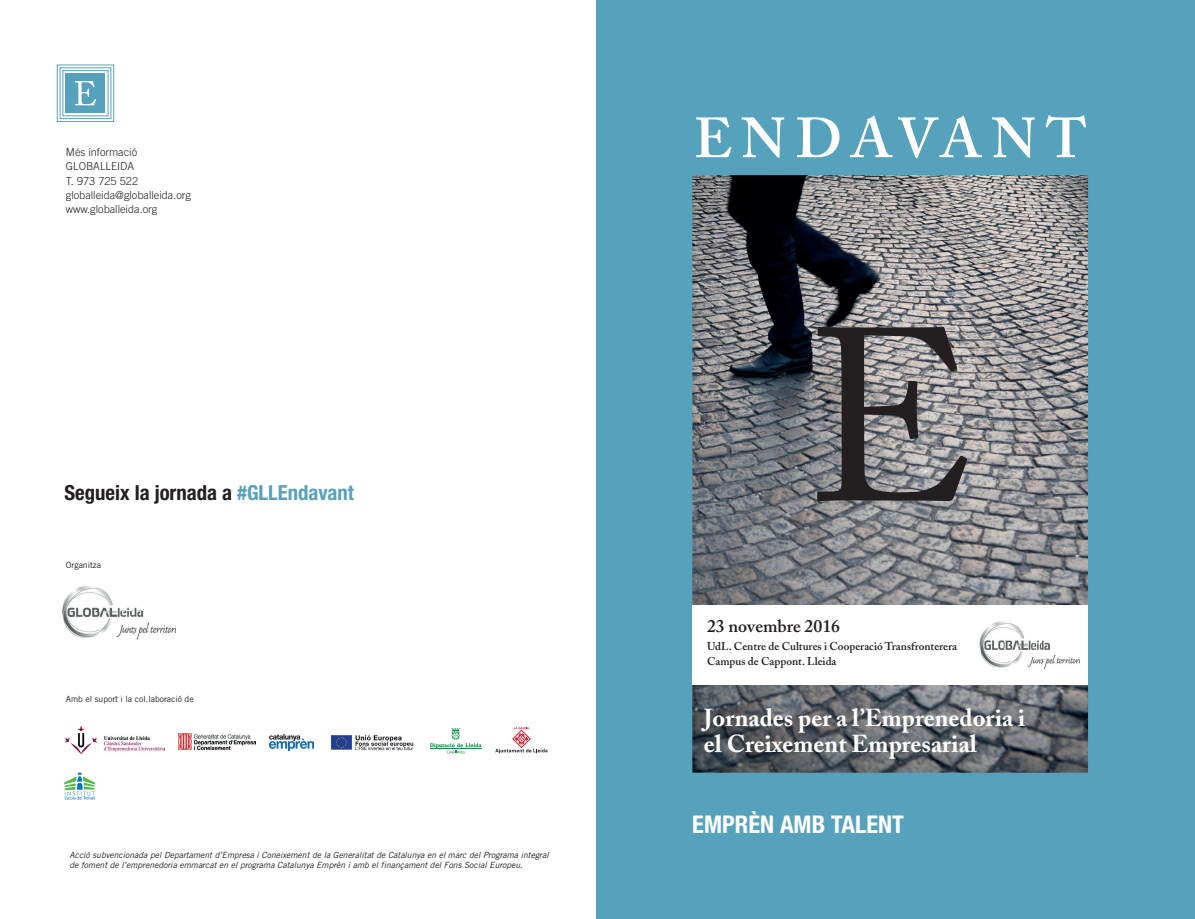
<style>
.page{position:relative;width:1195px;height:919px;background:#fff}
.page>*{position:absolute;margin:0;border:0;box-sizing:border-box;transform-origin:0 0}
.t1{font:600 55.95px "Adobe Caslon";letter-spacing:.155em;color:#fff}
.t2{font:700 24.45px/26.7px "Adobe Caslon";color:#fff}
.t3{font:700 condensed 24.45px "Helvetica Neue";color:#fff}
.t4{font:700 condensed 20.7px "Helvetica Neue";color:#231f20}
.t5{font:600 17.7px "Adobe Caslon";color:#231f20}
.t6{font:600 11.25px/14.7px "Adobe Caslon";color:#231f20}
.t7{font:300 10.95px/14.4px "Trade Gothic";color:#231f20}
.t8{font:italic 8.55px/10.2px "Trade Gothic";color:#231f20}
.t9{font:8.55px "Trade Gothic";color:#231f20}
.s1{color:#56a2bd}
</style>
<div class="page">
<div style="left:597px;top:0;width:598px;height:918px;background:#56a2bd"></div>
<img style="left:692px;top:175px;width:396px;height:597px">
<div style="left:692px;top:605px;width:396px;height:79px;background:#fff"></div>
<svg style="left:817px;top:327px;width:150px;height:174px;background:#727072"></svg>
<div style="left:57px;top:65px;width:57px;height:57px;border:1px solid #56a2bd"></div>
<div style="left:63px;top:70px;width:45px;height:46px;border:1px solid #56a2bd"></div>
<div style="left:66px;top:73px;width:39px;height:40px;background:#56a2bd"></div>
<svg style="left:75px;top:81px;width:21px;height:24px"></svg>
<img style="left:62px;top:586px;width:114px;height:54px">
<img style="left:330px;top:733px;width:84px;height:18px">
<img style="left:269px;top:734px;width:45px;height:16px">
<svg style="left:64px;top:772px;width:31px;height:27px"></svg>
<svg style="left:495px;top:727px;width:52px;height:26px"></svg>
<svg style="left:430px;top:728px;width:51px;height:25px"></svg>
<img style="left:979px;top:621px;width:101px;height:49px">
<img style="left:178px;top:733px;width:77px;height:16px">
<img style="left:66px;top:726px;width:99px;height:27px">
<p class="t7" style="left:66px;top:144px;width:127px">Més informació<br>GLOBALLEIDA<br>T. 973 725 522 globalleida@globalleida.org www.globalleida.org</p>
<h3 class="t4" style="left:65px;top:480px;width:291px">Segueix la jornada a <span class="s1">#GLLEndavant</span></h3>
<p class="t9" style="left:66px;top:560px;width:37px">Organitza</p>
<p class="t9" style="left:66px;top:693px;width:129px">Amb el suport i la col.laboració de</p>
<p class="t8" style="left:70px;top:849px;width:481px">Acció subvencionada pel Departament d’Empresa i Coneixement de la Generalitat de Catalunya en el marc del Programa integral de foment de l’emprenedoria emmarcat en el programa Catalunya Emprèn i amb el finançament del Fons Social Europeu.</p>
<h1 class="t1" style="left:694px;top:104px;width:394px">ENDAVANT</h1>
<h3 class="t5" style="left:707px;top:615px;width:135px">23 novembre 2016</h3>
<h3 class="t6" style="left:707px;top:639px;width:252px">UdL. Centre de Cultures i Cooperació Transfronterera<br>Campus de Cappont. Lleida</h3>
<h2 class="t2" style="left:704px;top:703px;width:323px">Jornades per a l’Emprenedoria i el Creixement Empresarial</h2>
<h2 class="t3" style="left:692px;top:809px;width:213px">EMPRÈN AMB TALENT</h2>
</div>
